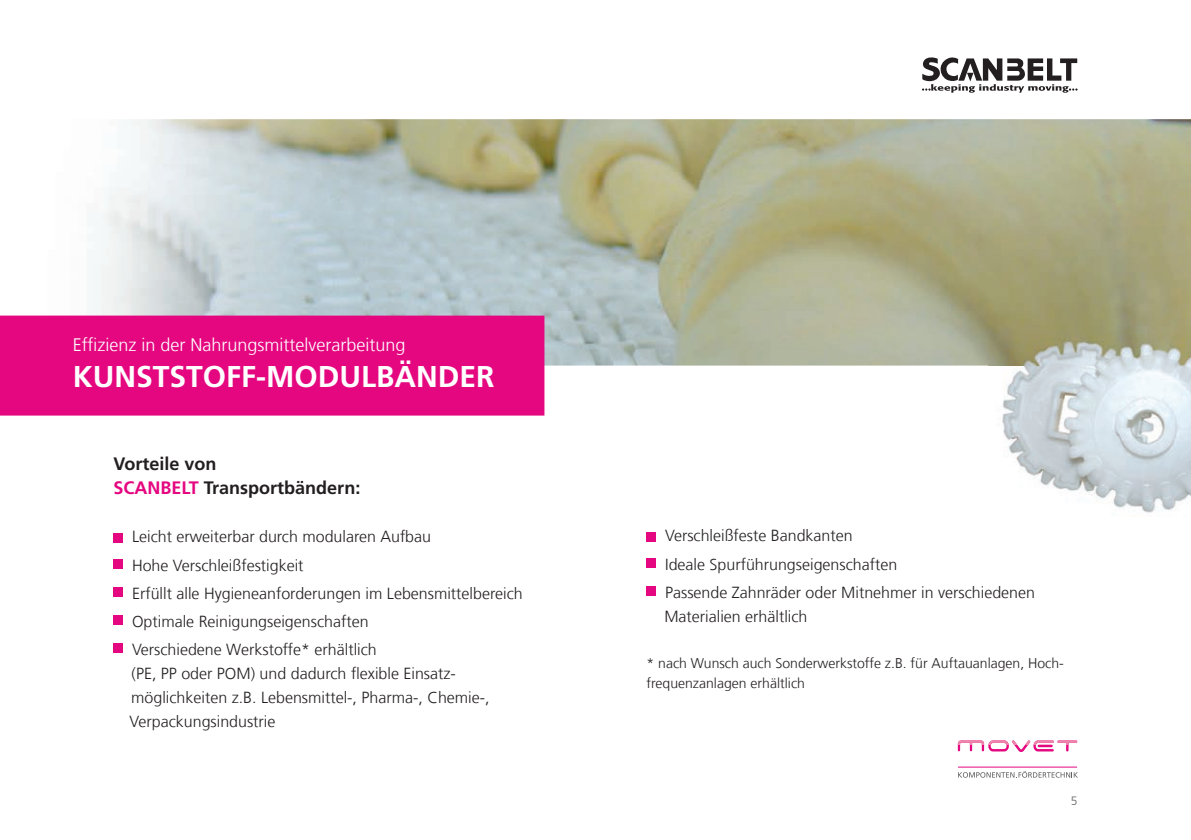
<style>
.page{position:relative;width:1191px;height:840px;background:#fff}
.page>*{position:absolute;margin:0;border:0;box-sizing:border-box;transform-origin:0 0}
.t1{font:700 30px "Frutiger LT Com";color:#fff}
.t2{font:300 18px "Frutiger LT Com";color:#fff}
.t3{font:700 18px/24px "Frutiger LT Com";color:#231f20}
.t4{font:300 16px/28px "Frutiger LT Com";color:#231f20}
.t5{font:300 14px/20px "Frutiger LT Com";color:#231f20}
.t6{font:300 12px "Frutiger LT Com";color:#636366}
.s1{color:#e50780}
</style>
<div class="page">
<img style="left:93px;top:119px;width:1098px;height:246px">
<div style="left:113px;top:532px;width:10px;height:10px;background:#e50780"></div>
<div style="left:113px;top:559px;width:10px;height:9px;background:#e50780"></div>
<div style="left:113px;top:587px;width:10px;height:9px;background:#e50780"></div>
<div style="left:113px;top:615px;width:10px;height:9px;background:#e50780"></div>
<div style="left:113px;top:643px;width:10px;height:9px;background:#e50780"></div>
<div style="left:646px;top:531px;width:10px;height:10px;background:#e50780"></div>
<div style="left:646px;top:558px;width:10px;height:9px;background:#e50780"></div>
<div style="left:646px;top:586px;width:10px;height:9px;background:#e50780"></div>
<svg style="left:957px;top:744px;width:112px;height:7px"></svg>
<svg style="left:957px;top:740px;width:120px;height:4px"></svg>
<hr style="left:958px;top:766px;width:118px;height:1px;background:#e50780">
<svg style="left:958px;top:771px;width:120px;height:6px"></svg>
<div style="left:0;top:315px;width:544px;height:100px;background:#e50780"></div>
<img style="left:988px;top:337px;width:203px;height:176px">
<svg style="left:922px;top:57px;width:155px;height:36px"></svg>
<p class="t2" style="left:73px;top:334px;width:334px">Effizienz in der Nahrungsmittelverarbeitung</p>
<h1 class="t1" style="left:73px;top:359px;width:423px">KUNSTSTOFF-MODULBÄNDER</h1>
<p class="t3" style="left:113px;top:452px;width:249px">Vorteile von<br><span class="s1">SCANBELT</span> Transportbändern:</p>
<p class="t4" style="left:132px;top:522px;width:392px">Leicht erweiterbar durch modularen Aufbau<br>Hohe Verschleißfestigkeit<br>Erfüllt alle Hygieneanforderungen im Lebensmittelbereich Optimale Reinigungseigenschaften<br>Verschiedene Werkstoffe* erhältlich</p>
<p class="t4" style="left:130px;top:660px;width:361px;line-height:24px">(PE, PP oder POM) und dadurch flexible Einsatz&shy;möglichkeiten z.B. Lebensmittel-, Pharma-, Chemie-,<br>Verpackungsindustrie</p>
<p class="t4" style="left:665px;top:521px;width:371px">Verschleißfeste Bandkanten<br>Ideale Spurführungseigenschaften<br>Passende Zahnräder oder Mitnehmer in verschiedenen</p>
<p class="t4" style="left:664px;top:601px;width:145px">Materialien erhältlich</p>
<p class="t5" style="left:646px;top:652px;width:419px">* nach Wunsch auch Sonderwerkstoffe z.B. für Auftauanlagen, Hoch&shy;frequenzanlagen erhältlich</p>
<p class="t6" style="left:1070px;top:793px;width:8px">5</p>
</div>
